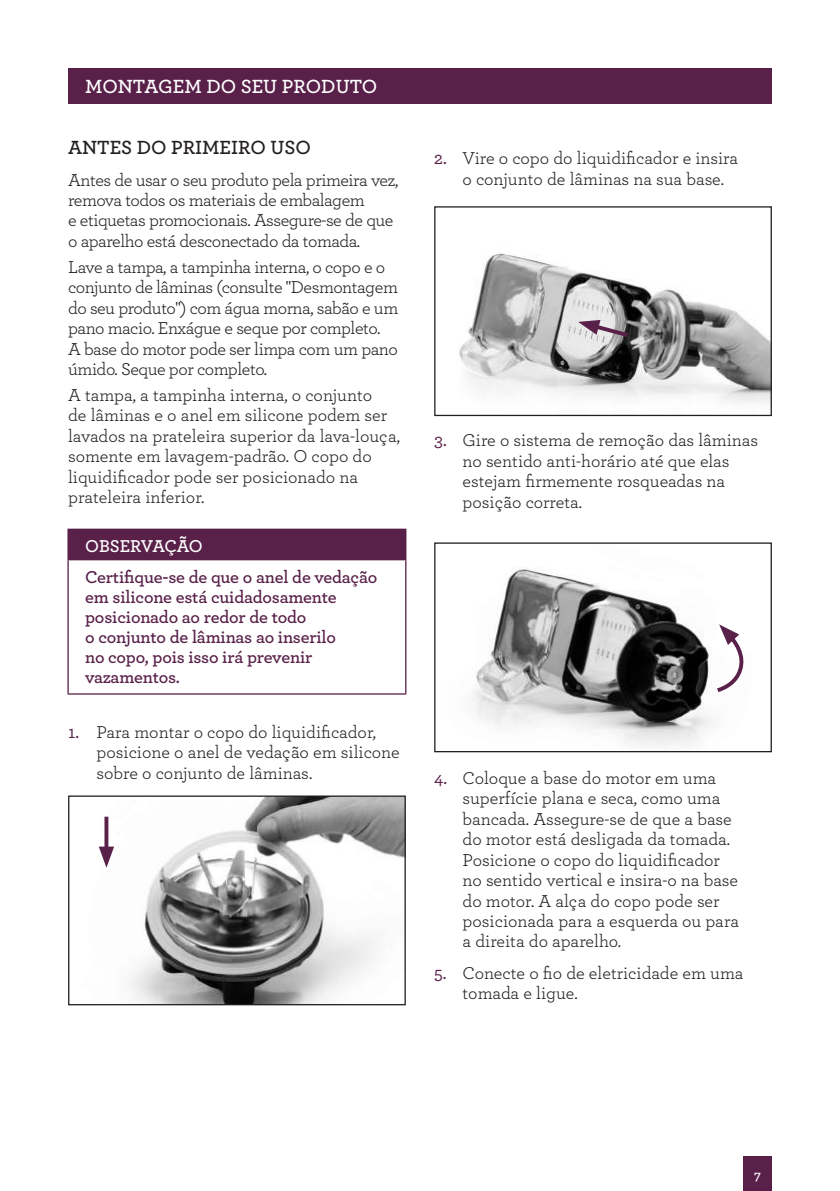
<style>
.page{position:relative;width:840px;height:1191px;background:#fff}
.page>*{position:absolute;margin:0;border:0;box-sizing:border-box;transform-origin:0 0}
.t1{font:600 20px "Archer";color:#fff}
.t2{font:600 20px "Archer";color:#231f20}
.t3{font:18px/20.4px "Archer";letter-spacing:-.01em;color:#231f20}
.t4{font:600 18px/20px "Archer";letter-spacing:-.01em;color:#592049}
.t5{font:600 18px "Archer";letter-spacing:-.025em;color:#fff}
.t6{font:600 14px "Archer";color:#fff}
.s1{font-weight:500;color:#592049}
</style>
<div class="page">
<div style="left:743px;top:1157px;width:28px;height:34px;background:#592049"></div>
<div style="left:68px;top:529px;width:337px;height:30px;background:#592049"></div>
<hr style="left:67px;top:530px;width:2px;height:29px;background:#592049">
<svg style="left:405px;top:530px;width:1px;height:29px"></svg>
<hr style="left:67px;top:528px;width:339px;height:2px;background:#592049">
<hr style="left:67px;top:560px;width:2px;height:133px;background:#592049">
<hr style="left:405px;top:560px;width:1px;height:133px;background:#592049">
<hr style="left:67px;top:693px;width:339px;height:1px;background:#592049">
<hr style="left:67px;top:559px;width:339px;height:1px;background:#592049">
<img style="left:98px;top:797px;width:305px;height:206px">
<div style="left:68px;top:795px;width:337px;height:210px;border:1px solid #231f20"></div>
<img style="left:459px;top:253px;width:310px;height:150px">
<div style="left:434px;top:206px;width:337px;height:210px;border:1px solid #231f20"></div>
<img style="left:473px;top:567px;width:239px;height:179px">
<div style="left:434px;top:542px;width:337px;height:210px;border:1px solid #231f20"></div>
<svg style="left:104px;top:816px;width:4px;height:30px"></svg>
<svg style="left:99px;top:846px;width:15px;height:21px"></svg>
<svg style="left:577px;top:320px;width:55px;height:20px"></svg>
<svg style="left:717px;top:624px;width:27px;height:68px"></svg>
<div style="left:68px;top:68px;width:703px;height:36px;background:#592049"></div>
<p class="t1" style="left:85px;top:71px;width:293px">MONTAGEM DO SEU PRODUTO</p>
<p class="t2" style="left:68px;top:132px;width:244px">ANTES DO PRIMEIRO USO</p>
<p class="t3" style="left:68px;top:169px;width:331px">Antes de usar o seu produto pela primeira vez, remova todos os materiais de embalagem<br>e etiquetas promocionais. Assegure-se de que o aparelho está desconectado da tomada.</p>
<p class="t3" style="left:68px;top:256px;width:331px">Lave a tampa, a tampinha interna, o copo e o conjunto de lâminas (consulte "Desmontagem do seu produto") com água morna, sabão e um pano macio. Enxágue e seque por completo.<br>A base do motor pode ser limpa com um pano úmido. Seque por completo.</p>
<p class="t3" style="left:68px;top:384px;width:333px">A tampa, a tampinha interna, o conjunto<br>de lâminas e o anel em silicone podem ser lavados na prateleira superior da lava-louça, somente em lavagem-padrão. O copo do liquidificador pode ser posicionado na prateleira inferior.</p>
<p class="t5" style="left:85px;top:532px;width:119px">OBSERVAÇÃO</p>
<p class="t4" style="left:85px;top:565px;width:294px">Certifique-se de que o anel de vedação em silicone está cuidadosamente posicionado ao redor de todo<br>o conjunto de lâminas ao inserilo<br>no copo, pois isso irá prevenir vazamentos.</p>
<p class="t3" style="left:96px;top:720px;width:304px;text-indent:-28px"><span class="s1">1.</span> Para montar o copo do liquidificador, posicione o anel de vedação em silicone sobre o conjunto de lâminas.</p>
<p class="t3" style="left:462px;top:147px;width:277px;text-indent:-28px"><span class="s1">2.</span> Vire o copo do liquidificador e insira o conjunto de lâminas na sua base.</p>
<p class="t3" style="left:462px;top:429px;width:297px;text-indent:-28px"><span class="s1">3.</span> Gire o sistema de remoção das lâminas no sentido anti-horário até que elas estejam firmemente rosqueadas na posição correta.</p>
<p class="t3" style="left:462px;top:767px;width:278px;text-indent:-28px"><span class="s1">4.</span> Coloque a base do motor em uma superfície plana e seca, como uma bancada. Assegure-se de que a base do motor está desligada da tomada.<br>Posicione o copo do liquidificador no sentido vertical e insira-o na base do motor. A alça do copo pode ser posicionada para a esquerda ou para a direita do aparelho.</p>
<p class="t3" style="left:462px;top:962px;width:282px;text-indent:-28px"><span class="s1">5.</span> Conecte o fio de eletricidade em uma tomada e ligue.</p>
<p class="t6" style="left:753px;top:1164px;width:8px">7</p>
</div>
